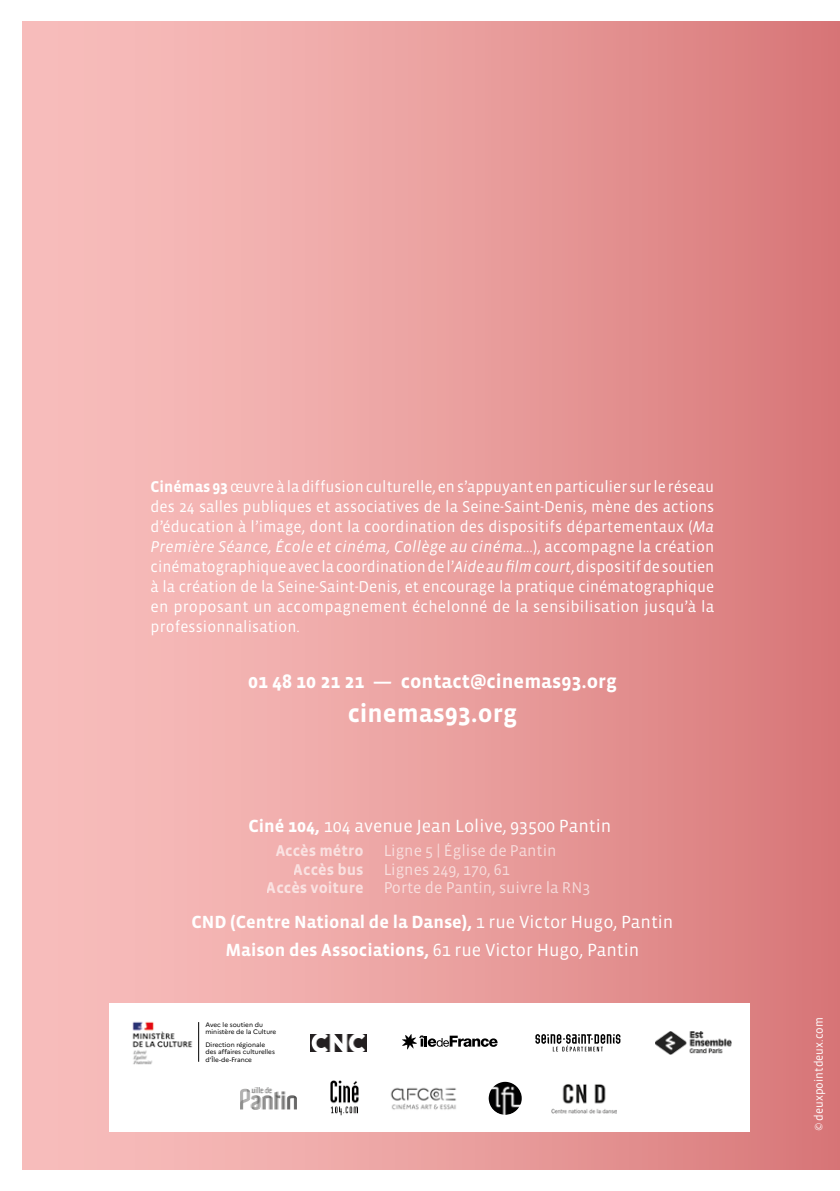
<style>
.page{position:relative;width:840px;height:1191px;background:#fff}
.page>*{position:absolute;margin:0;border:0;box-sizing:border-box;transform-origin:0 0}
.infos_et_inscriptions{font:700 26px "Vista Sans OT";color:#fff}
.infos_et_inscriptions-2{font:700 20px "Vista Sans OT";color:#fff}
.Texte_courant{font:700 18px "Vista Sans OT";color:#fff}
.Texte_courant-2{font:18px "Vista Sans OT";color:#fff}
.Texte_courant-3{font:16px/20px "Vista Sans OT";color:#fff;text-align:justify}
.Texte_courant-4{font:12px "Vista Sans OT";color:#fff}
.Texte_courant-5{font:6.4px/7.4px "Marianne";color:#000}
.s1{font-weight:700}
.s2{font-style:italic}
.s3{font-weight:400}
</style>
<div class="page">
<div style="left:23px;top:22px;width:816px;height:1147px;background:linear-gradient(to right,#fbc4c2,#d97a7b)"></div>
<div style="left:109px;top:1003px;width:639px;height:128px;background:#fff"></div>
<svg style="left:535px;top:1034px;width:85px;height:17px"></svg>
<svg style="left:402px;top:1034px;width:95px;height:15px"></svg>
<img style="left:488px;top:1081px;width:33px;height:33px;border-radius:17px">
<img style="left:390px;top:1087px;width:66px;height:23px">
<img style="left:551px;top:1084px;width:65px;height:29px">
<img style="left:330px;top:1080px;width:28px;height:35px">
<img style="left:240px;top:1087px;width:56px;height:22px">
<img style="left:655px;top:1031px;width:76px;height:23px">
<img style="left:311px;top:1034px;width:55px;height:17px">
<img style="left:132px;top:1021px;width:61px;height:44px">
<hr style="left:198px;top:1022px;width:1px;height:39px;background:#000">
<p class="Texte_courant-3" style="left:150px;top:477px;width:564px"><span class="s1">Cinémas 93</span> œuvre à la diffusion culturelle, en s’appuyant en particulier sur le réseau des 24 salles publiques et associatives de la Seine-Saint-Denis, mène des actions d’éducation à l’image, dont la coordination des dispositifs départementaux (<span class="s2">Ma Première Séance, École et cinéma, Collège au cinéma…</span>), accompagne la création cinématographique avec la coordination de l’<span class="s2">Aide au film court</span>, dispositif de soutien à la création de la Seine-Saint-Denis, et encourage la pratique cinématographique en proposant un accompagnement échelonné de la sensibilisation jusqu’à la professionnalisation.</p>
<p class="infos_et_inscriptions-2" style="left:248px;top:671px;width:370px">01 48 10 21 21 — contact@cinemas93.org</p>
<p class="infos_et_inscriptions" style="left:347px;top:700px;width:171px">cinemas93.org</p>
<p class="Texte_courant-2" style="left:248px;top:816px;width:364px"><span class="s1">Ciné 104,</span> 104 avenue Jean Lolive, 93500 Pantin</p>
<p class="Texte_courant-3" style="left:275px;top:841px;width:282px"><span class="s1">Accès métro</span> Ligne 5 | Église de Pantin</p>
<p class="Texte_courant-3" style="left:293px;top:860px;width:217px"><span class="s1">Accès bus</span> Lignes 249, 170, 61</p>
<p class="Texte_courant-3" style="left:267px;top:878px;width:325px"><span class="s1">Accès voiture</span> Porte de Pantin, suivre la RN3</p>
<p class="Texte_courant" style="left:191px;top:912px;width:483px">CND (Centre National de la Danse), <span class="s3">1 rue Victor Hugo, Pantin</span></p>
<p class="Texte_courant" style="left:225px;top:940px;width:415px">Maison des Associations, <span class="s3">61 rue Victor Hugo, Pantin</span></p>
<p class="Texte_courant-5" style="left:205px;top:1020px;width:72px">Avec le soutien du ministère de la Culture</p>
<p class="Texte_courant-5" style="left:205px;top:1040px;width:71px">Direction régionale des affaires culturelles d’Île-de-France</p>
<p class="Texte_courant-4" style="left:812px;top:1131px;width:116px;rotate:-90deg">© deuxpointdeux.com</p>
</div>
